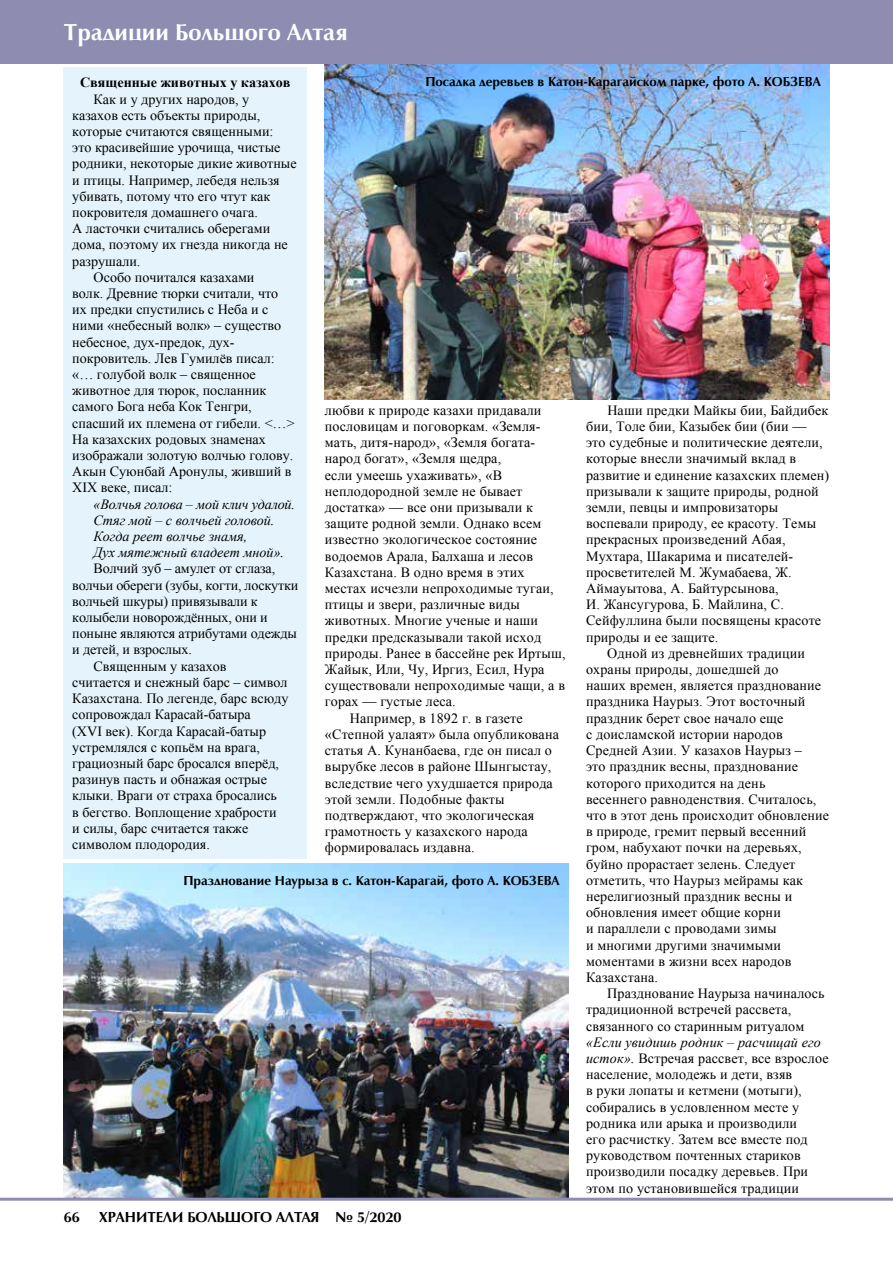
<style>
.page{position:relative;width:893px;height:1263px;background:#fff}
.page>*{position:absolute;margin:0;border:0;box-sizing:border-box;transform-origin:0 0}
.t1{font:700 24px "Vera Humana 95";color:#fff}
.t2{font:700 15px "Vera Humana 95";color:#000}
.t3{font:14.1px/16.2px "Times New Roman";letter-spacing:.01em;color:#000}
.t4{font:14.1px "Times New Roman";letter-spacing:-.01em;color:#000}
.t5{font:italic 14.1px/16.2px "Times New Roman";color:#000}
.t6{font:700 14.1px "Times New Roman";color:#000}
.t7{font:700 13.5px "Vera Humana 95";color:#000}
.s1{font-style:italic}
</style>
<div class="page">
<div style="left:64px;top:67px;width:243px;height:792px;background:#e5f4fc"></div>
<img style="left:325px;top:64px;width:504px;height:336px">
<img style="left:64px;top:863px;width:504px;height:335px">
<div style="left:0;top:0;width:893px;height:64px;background:#8e8db1"></div>
<hr style="left:0;top:1198px;width:893px;height:3px;background:#8e8db1">
<h1 class="t1" style="left:64px;top:18px;width:285px">Традиции Большого Алтая</h1>
<p class="t7" style="left:425px;top:73px;width:397px">Посадка деревьев в Катон-Карагайском парке, фото А. КОБЗЕВА</p>
<p class="t6" style="left:80px;top:73px;width:212px">Священные животных у казахов</p>
<p class="t3" style="left:94px;top:91px;width:157px">Как и у других народов, у</p>
<p class="t3" style="left:72px;top:107px;width:190px">казахов есть объекты природы,</p>
<p class="t3" style="left:72px;top:123px;width:203px">которые считаются священными:</p>
<p class="t3" style="left:72px;top:139px;width:210px">это красивейшие урочища, чистые</p>
<p class="t3" style="left:72px;top:155px;width:226px">родники, некоторые дикие животные</p>
<p class="t3" style="left:72px;top:172px;width:209px">и птицы. Например, лебедя нельзя</p>
<p class="t3" style="left:72px;top:188px;width:200px">убивать, потому что его чтут как</p>
<p class="t3" style="left:72px;top:204px;width:187px">покровителя домашнего очага.</p>
<p class="t3" style="left:72px;top:220px;width:199px">А ласточки считались оберегами</p>
<p class="t3" style="left:72px;top:236px;width:217px">дома, поэтому их гнезда никогда не</p>
<p class="t3" style="left:72px;top:253px;width:70px">разрушали.</p>
<p class="t3" style="left:94px;top:269px;width:162px">Особо почитался казахами</p>
<p class="t3" style="left:72px;top:285px;width:208px">волк. Древние тюрки считали, что</p>
<p class="t3" style="left:72px;top:301px;width:198px">их предки спустились с Неба и с</p>
<p class="t3" style="left:72px;top:317px;width:211px">ними «небесный волк» – существо</p>
<p class="t3" style="left:72px;top:334px;width:164px">небесное, дух-предок, дух-</p>
<p class="t3" style="left:72px;top:350px;width:204px">покровитель. Лев Гумилёв писал:</p>
<p class="t3" style="left:72px;top:366px;width:185px">«… голубой волк – священное</p>
<p class="t3" style="left:72px;top:382px;width:196px">животное для тюрок, посланник</p>
<p class="t3" style="left:72px;top:398px;width:181px">самого Бога неба Кок Тенгри,</p>
<p class="t3" style="left:72px;top:415px;width:224px">спасший их племена от гибели. &lt;…&gt;</p>
<p class="t3" style="left:72px;top:431px;width:195px">На казахских родовых знаменах</p>
<p class="t3" style="left:72px;top:447px;width:223px">изображали золотую волчью голову.</p>
<p class="t3" style="left:72px;top:463px;width:221px">Акын Суюнбай Аронулы, живший в</p>
<p class="t3" style="left:72px;top:479px;width:102px">XIX веке, писал:</p>
<p class="t5" style="left:94px;top:495px;width:203px">«Волчья голова – мой клич удалой.<br>Стяг мой – с волчьей головой.<br>Когда реет волчье знамя,<br>Дух мятежный владеет мной».</p>
<p class="t4" style="left:94px;top:559px;width:183px">Волчий зуб – амулет от сглаза,</p>
<p class="t4" style="left:72px;top:575px;width:228px">волчьи обереги (зубы, когти, лоскутки</p>
<p class="t4" style="left:72px;top:592px;width:187px">волчьей шкуры) привязывали к</p>
<p class="t4" style="left:72px;top:608px;width:197px">колыбели новорождённых, они и</p>
<p class="t4" style="left:72px;top:624px;width:226px">поныне являются атрибутами одежды</p>
<p class="t4" style="left:72px;top:640px;width:121px">и детей, и взрослых.</p>
<p class="t3" style="left:94px;top:658px;width:134px">Священным у казахов</p>
<p class="t3" style="left:72px;top:674px;width:217px">считается и снежный барс – символ</p>
<p class="t3" style="left:72px;top:690px;width:218px">Казахстана. По легенде, барс всюду</p>
<p class="t3" style="left:72px;top:706px;width:180px">сопровождал Карасай-батыра</p>
<p class="t3" style="left:72px;top:722px;width:195px">(XVI век). Когда Карасай-батыр</p>
<p class="t3" style="left:72px;top:739px;width:189px">устремлялся с копьём на врага,</p>
<p class="t3" style="left:72px;top:755px;width:208px">грациозный барс бросался вперёд,</p>
<p class="t3" style="left:72px;top:771px;width:196px">разинув пасть и обнажая острые</p>
<p class="t3" style="left:72px;top:787px;width:206px">клыки. Враги от страха бросались</p>
<p class="t3" style="left:72px;top:803px;width:206px">в бегство. Воплощение храбрости</p>
<p class="t3" style="left:72px;top:820px;width:177px">и силы, барс считается также</p>
<p class="t3" style="left:72px;top:836px;width:139px">символом плодородия.</p>
<p class="t3" style="left:325px;top:402px;width:218px">любви к природе казахи придавали</p>
<p class="t3" style="left:325px;top:418px;width:217px">пословицам и поговоркам. «Земля-</p>
<p class="t3" style="left:325px;top:434px;width:212px">мать, дитя-народ», «Земля богата-</p>
<p class="t3" style="left:325px;top:450px;width:178px">народ богат», «Земля щедра,</p>
<p class="t3" style="left:325px;top:467px;width:179px">если умеешь ухаживать», «В</p>
<p class="t3" style="left:325px;top:483px;width:199px">неплодородной земле не бывает</p>
<p class="t3" style="left:325px;top:499px;width:210px">достатка» — все они призывали к</p>
<p class="t3" style="left:325px;top:515px;width:218px">защите родной земли. Однако всем</p>
<p class="t3" style="left:325px;top:531px;width:214px">известно экологическое состояние</p>
<p class="t3" style="left:325px;top:548px;width:210px">водоемов Арала, Балхаша и лесов</p>
<p class="t3" style="left:325px;top:564px;width:201px">Казахстана. В одно время в этих</p>
<p class="t3" style="left:325px;top:580px;width:230px">местах исчезли непроходимые тугаи,</p>
<p class="t3" style="left:325px;top:596px;width:197px">птицы и звери, различные виды</p>
<p class="t3" style="left:325px;top:612px;width:215px">животных. Многие ученые и наши</p>
<p class="t3" style="left:325px;top:629px;width:218px">предки предсказывали такой исход</p>
<p class="t3" style="left:325px;top:645px;width:242px">природы. Ранее в бассейне рек Иртыш,</p>
<p class="t3" style="left:325px;top:661px;width:221px">Жайык, Или, Чу, Иргиз, Есил, Нура</p>
<p class="t3" style="left:325px;top:677px;width:242px">существовали непроходимые чащи, а в</p>
<p class="t3" style="left:325px;top:693px;width:132px">горах — густые леса.</p>
<p class="t3" style="left:350px;top:710px;width:174px">Например, в 1892 г. в газете</p>
<p class="t3" style="left:325px;top:726px;width:236px">«Степной уалаят» была опубликована</p>
<p class="t3" style="left:325px;top:742px;width:228px">статья А. Кунанбаева, где он писал о</p>
<p class="t3" style="left:325px;top:758px;width:228px">вырубке лесов в районе Шынгыстау,</p>
<p class="t3" style="left:325px;top:774px;width:229px">вследствие чего ухудшается природа</p>
<p class="t3" style="left:325px;top:791px;width:181px">этой земли. Подобные факты</p>
<p class="t3" style="left:325px;top:807px;width:211px">подтверждают, что экологическая</p>
<p class="t3" style="left:325px;top:823px;width:204px">грамотность у казахского народа</p>
<p class="t3" style="left:325px;top:839px;width:151px">формировалась издавна.</p>
<p class="t7" style="left:183px;top:872px;width:378px">Празднование Наурыза в с. Катон-Карагай, фото А. КОБЗЕВА</p>
<p class="t3" style="left:607px;top:402px;width:222px">Наши предки Майкы бии, Байдибек</p>
<p class="t3" style="left:586px;top:418px;width:222px">бии, Толе бии, Казыбек бии (бии —</p>
<p class="t3" style="left:586px;top:434px;width:238px">это судебные и политические деятели,</p>
<p class="t3" style="left:586px;top:450px;width:212px">которые внесли значимый вклад в</p>
<p class="t3" style="left:586px;top:467px;width:245px">развитие и единение казахских племен)</p>
<p class="t3" style="left:586px;top:483px;width:234px">призывали к защите природы, родной</p>
<p class="t3" style="left:586px;top:499px;width:194px">земли, певцы и импровизаторы</p>
<p class="t3" style="left:586px;top:515px;width:232px">воспевали природу, ее красоту. Темы</p>
<p class="t3" style="left:586px;top:531px;width:201px">прекрасных произведений Абая,</p>
<p class="t3" style="left:586px;top:548px;width:209px">Мухтара, Шакарима и писателей-</p>
<p class="t3" style="left:586px;top:564px;width:207px">просветителей М. Жумабаева, Ж.</p>
<p class="t3" style="left:586px;top:580px;width:194px">Аймауытова, А. Байтурсынова,</p>
<p class="t3" style="left:586px;top:596px;width:199px">И. Жансугурова, Б. Майлина, С.</p>
<p class="t3" style="left:586px;top:612px;width:237px">Сейфуллина были посвящены красоте</p>
<p class="t3" style="left:586px;top:629px;width:134px">природы и ее защите.</p>
<p class="t3" style="left:607px;top:645px;width:199px">Одной из древнейших традиции</p>
<p class="t3" style="left:586px;top:661px;width:194px">охраны природы, дошедшей до</p>
<p class="t3" style="left:586px;top:677px;width:237px">наших времен, является празднование</p>
<p class="t3" style="left:586px;top:693px;width:221px">праздника Наурыз. Этот восточный</p>
<p class="t3" style="left:586px;top:710px;width:199px">праздник берет свое начало еще</p>
<p class="t3" style="left:586px;top:726px;width:198px">с доисламской истории народов</p>
<p class="t3" style="left:586px;top:742px;width:217px">Средней Азии. У казахов Наурыз –</p>
<p class="t3" style="left:586px;top:758px;width:213px">это праздник весны, празднование</p>
<p class="t3" style="left:586px;top:774px;width:181px">которого приходится на день</p>
<p class="t3" style="left:586px;top:791px;width:232px">весеннего равноденствия. Считалось,</p>
<p class="t3" style="left:586px;top:807px;width:245px">что в этот день происходит обновление</p>
<p class="t3" style="left:586px;top:823px;width:222px">в природе, гремит первый весенний</p>
<p class="t3" style="left:586px;top:839px;width:217px">гром, набухают почки на деревьях,</p>
<p class="t3" style="left:586px;top:855px;width:211px">буйно прорастает зелень. Следует</p>
<p class="t3" style="left:586px;top:872px;width:218px">отметить, что Наурыз мейрамы как</p>
<p class="t3" style="left:586px;top:888px;width:208px">нерелигиозный праздник весны и</p>
<p class="t3" style="left:586px;top:904px;width:196px">обновления имеет общие корни</p>
<p class="t3" style="left:586px;top:920px;width:192px">и параллели с проводами зимы</p>
<p class="t3" style="left:586px;top:936px;width:197px">и многими другими значимыми</p>
<p class="t3" style="left:586px;top:953px;width:207px">моментами в жизни всех народов</p>
<p class="t3" style="left:586px;top:969px;width:73px">Казахстана.</p>
<p class="t3" style="left:607px;top:985px;width:219px">Празднование Наурыза начиналось</p>
<p class="t3" style="left:586px;top:1001px;width:207px">традиционной встречей рассвета,</p>
<p class="t3" style="left:586px;top:1017px;width:220px">связанного со старинным ритуалом</p>
<p class="t3" style="left:586px;top:1034px;width:244px"><span class="s1">«Если увидишь родник – расчищай его исток».</span> Встречая рассвет, все взрослое население, молодежь и дети, взяв<br>в руки лопаты и кетмени (мотыги), собирались в условленном месте у родника или арыка и производили<br>его расчистку. Затем все вместе под руководством почтенных стариков производили посадку деревьев. При этом по установившейся традиции</p>
<p class="t2" style="left:64px;top:1208px;width:18px">66</p>
<p class="t2" style="left:99px;top:1208px;width:304px">ХРАНИТЕЛИ БОЛЬШОГО АЛТАЯ № 5/2020</p>
</div>
